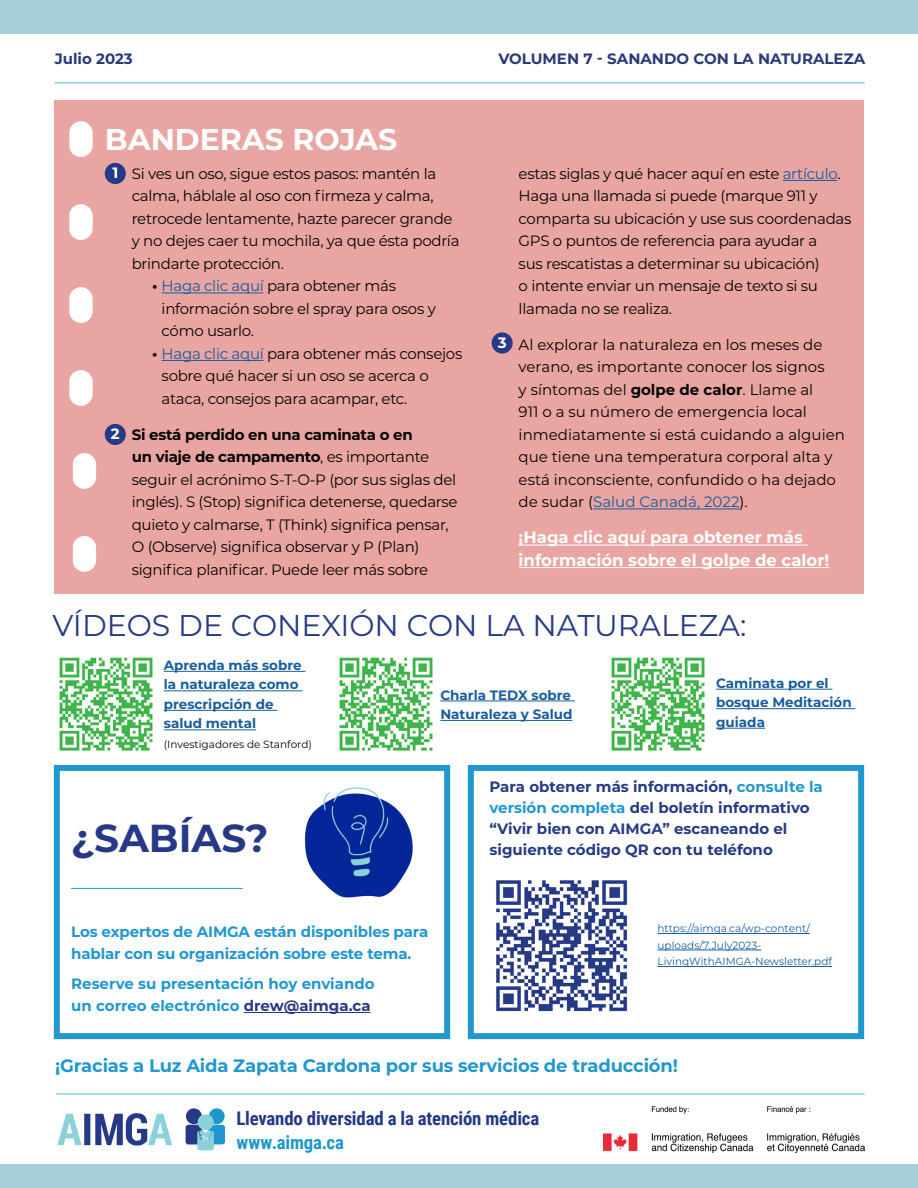
<style>
.page{position:relative;width:918px;height:1188px;background:#fff}
.page>*{position:absolute;margin:0;border:0;box-sizing:border-box;transform-origin:0 0}
.t1{font:700 39px "Montserrat";color:#273886}
.t2{font:30px "Montserrat";color:#273a85}
.t3{font:700 30px "Montserrat";color:#fff}
.t4{font:700 18.75px "Roboto Condensed";letter-spacing:-.01em;color:#263987}
.t5{font:700 18.75px "Roboto Condensed";letter-spacing:-.01em;color:#1d98cf}
.t6{font:700 18px "Montserrat";letter-spacing:-.01em;color:#2197d0}
.t7{font:700 16.5px/22.5px "Montserrat";color:#fff}
.t8{font:15px/22.5px "Montserrat";letter-spacing:-.02em;color:#040503}
.t9{font:15px/22.5px "Montserrat";color:#040503}
.t10{font:700 15px/22.5px "Montserrat";letter-spacing:-.01em;color:#2197d0}
.t11{font:700 15px/21px "Montserrat";color:#273a85}
.t12{font:700 15px "Montserrat";color:#283a7a}
.t13{font:700 15px "Montserrat";color:#fff}
.t14{font:700 13.5px/19.5px "Montserrat";color:#175d9e}
.t15{font:10.5px/16.5px "Montserrat";color:#175d9e}
.t16{font:10.5px "Montserrat";color:#040503}
.s1{font-weight:700}
.s2{color:#175d9e}
.s3{color:#273a85}
.s4{color:#2197d0}
</style>
<div class="page">
<div style="left:0;top:0;width:918px;height:34px;background:#a4cfd7"></div>
<hr style="left:55px;top:82px;width:810px;height:2px;background:#88d2d8">
<div style="left:0;top:1164px;width:918px;height:24px;background:#a4cfd7"></div>
<svg style="left:185px;top:1108px;width:40px;height:42px"></svg>
<svg style="left:57px;top:1113px;width:115px;height:33px"></svg>
<img style="left:603px;top:1106px;width:262px;height:46px">
<hr style="left:56px;top:1093px;width:809px;height:2px;background:#88d2d8">
<hr style="left:244px;top:1012px;width:127px;height:1px;background:#273a85">
<div style="left:54px;top:765px;width:396px;height:274px;border:6px solid #2197d0"></div>
<div style="left:468px;top:765px;width:396px;height:274px;border:6px solid #2197d0"></div>
<hr style="left:71px;top:888px;width:172px;height:1px;background:#2197d0">
<hr style="left:658px;top:933px;width:152px;height:1px;background:#175d9e">
<hr style="left:658px;top:950px;width:103px;height:1px;background:#175d9e">
<hr style="left:658px;top:966px;width:174px;height:1px;background:#175d9e">
<img style="left:305px;top:787px;width:108px;height:111px">
<div style="left:54px;top:101px;width:810px;height:493px;background:#e9a5a2"></div>
<svg style="left:69px;top:121px;width:24px;height:36px"></svg>
<svg style="left:73px;top:453px;width:23px;height:36px"></svg>
<svg style="left:73px;top:536px;width:23px;height:36px"></svg>
<svg style="left:69px;top:287px;width:24px;height:36px"></svg>
<svg style="left:69px;top:204px;width:24px;height:36px"></svg>
<svg style="left:69px;top:370px;width:24px;height:36px"></svg>
<hr style="left:162px;top:293px;width:102px;height:1px;background:#175d9e">
<hr style="left:162px;top:360px;width:102px;height:1px;background:#175d9e">
<hr style="left:783px;top:180px;width:54px;height:1px;background:#175d9e">
<hr style="left:593px;top:509px;width:147px;height:1px;background:#175d9e">
<hr style="left:519px;top:545px;width:288px;height:1px;background:#fff">
<hr style="left:519px;top:567px;width:310px;height:1px;background:#fff">
<div style="left:105px;top:163px;width:21px;height:21px;background:#263987;border-radius:50%"></div>
<div style="left:105px;top:424px;width:21px;height:21px;background:#263987;border-radius:50%"></div>
<div style="left:492px;top:332px;width:21px;height:22px;background:#263987;border-radius:50%"></div>
<hr style="left:164px;top:671px;width:141px;height:1px;background:#175d9e">
<hr style="left:164px;top:691px;width:139px;height:1px;background:#175d9e">
<hr style="left:164px;top:710px;width:113px;height:1px;background:#175d9e">
<hr style="left:164px;top:730px;width:92px;height:1px;background:#175d9e">
<hr style="left:440px;top:701px;width:135px;height:1px;background:#175d9e">
<hr style="left:440px;top:720px;width:132px;height:1px;background:#175d9e">
<hr style="left:716px;top:689px;width:116px;height:1px;background:#175d9e">
<hr style="left:716px;top:708px;width:140px;height:1px;background:#175d9e">
<hr style="left:716px;top:728px;width:49px;height:1px;background:#175d9e">
<img style="left:59px;top:657px;width:94px;height:94px">
<img style="left:339px;top:657px;width:94px;height:94px">
<img style="left:611px;top:657px;width:94px;height:94px">
<img style="left:496px;top:880px;width:132px;height:132px">
<p class="t12" style="left:55px;top:48px;width:80px">Julio 2023</p>
<p class="t12" style="left:498px;top:48px;width:368px">VOLUMEN 7 - SANANDO CON LA NATURALEZA</p>
<p class="t3" style="left:105px;top:118px;width:294px">BANDERAS ROJAS</p>
<p class="t8" style="left:132px;top:162px;width:329px">Si ves un oso, sigue estos pasos: mantén la calma, háblale al oso con firmeza y calma, retrocede lentamente, hazte parecer grande y no dejes caer tu mochila, ya que ésta podría brindarte protección.</p>
<p class="t8" style="left:162px;top:274px;width:276px;text-indent:-10px"><span class="s1">•</span> <span class="s2">Haga clic aquí</span> para obtener más información sobre el spray para osos y cómo usarlo.</p>
<p class="t8" style="left:162px;top:342px;width:302px;text-indent:-10px"><span class="s1">•</span> <span class="s2">Haga clic aquí</span> para obtener más consejos sobre qué hacer si un oso se acerca o ataca, consejos para acampar, etc.</p>
<p class="t8" style="left:132px;top:423px;width:327px"><span class="s1">Si está perdido en una caminata o en<br>un viaje de campamento</span>, es importante seguir el acrónimo S-T-O-P (por sus siglas del inglés). S (Stop) significa detenerse, quedarse quieto y calmarse, T (Think) significa pensar, O (Observe) significa observar y P (Plan) significa planificar. Puede leer más sobre</p>
<p class="t13" style="left:112px;top:162px;width:7px">1</p>
<p class="t13" style="left:111px;top:423px;width:10px">2</p>
<p class="t13" style="left:498px;top:332px;width:10px">3</p>
<p class="t8" style="left:519px;top:162px;width:334px">estas siglas y qué hacer aquí en este <span class="s2">artículo</span>.<br>Haga una llamada si puede (marque 911 y comparta su ubicación y use sus coordenadas GPS o puntos de referencia para ayudar a<br>sus rescatistas a determinar su ubicación)<br>o intente enviar un mensaje de texto si su llamada no se realiza.</p>
<p class="t9" style="left:519px;top:333px;width:328px">Al explorar la naturaleza en los meses de verano, es importante conocer los signos<br>y síntomas del <span class="s1">golpe de calor</span>. Llame al<br>911 o a su número de emergencia local inmediatamente si está cuidando a alguien que tiene una temperatura corporal alta y está inconsciente, confundido o ha dejado de sudar (<span class="s2">Salud Canadá, 2022</span>).</p>
<p class="t7" style="left:519px;top:526px;width:312px">¡Haga clic aquí para obtener más información sobre el golpe de calor!</p>
<p class="t2" style="left:52px;top:604px;width:696px">VÍDEOS DE CONEXIÓN CON LA NATURALEZA:</p>
<p class="t14" style="left:164px;top:655px;width:139px">Aprenda más sobre la naturaleza como prescripción de salud mental</p>
<p class="t16" style="left:164px;top:737px;width:150px">(Investigadores de Stanford)</p>
<p class="t14" style="left:716px;top:673px;width:137px">Caminata por el bosque Meditación guiada</p>
<p class="t14" style="left:440px;top:684px;width:133px">Charla TEDX sobre<br>Naturaleza y Salud</p>
<p class="t1" style="left:71px;top:810px;width:199px">¿SABÍAS?</p>
<p class="t10" style="left:71px;top:919px;width:359px">Los expertos de AIMGA están disponibles para hablar con su organización sobre este tema.</p>
<p class="t10" style="left:71px;top:971px;width:305px">Reserve su presentación hoy enviando un correo electrónico <span class="s3">drew@aimga.ca</span></p>
<p class="t11" style="left:490px;top:775px;width:335px">Para obtener más información, <span class="s4">consulte la versión completa</span> del boletín informativo “Vivir bien con AIMGA” escaneando el siguiente código QR con tu teléfono</p>
<p class="t15" style="left:658px;top:920px;width:176px">https://aimga.ca/wp-content/ uploads/7.July2023-<br>LivingWithAIMGA-Newsletter.pdf</p>
<p class="t6" style="left:55px;top:1053px;width:624px">¡Gracias a Luz Aida Zapata Cardona por sus servicios de traducción!</p>
<p class="t4" style="left:237px;top:1105px;width:304px">Llevando diversidad a la atención médica</p>
<p class="t5" style="left:237px;top:1129px;width:109px">www.aimga.ca</p>
</div>
